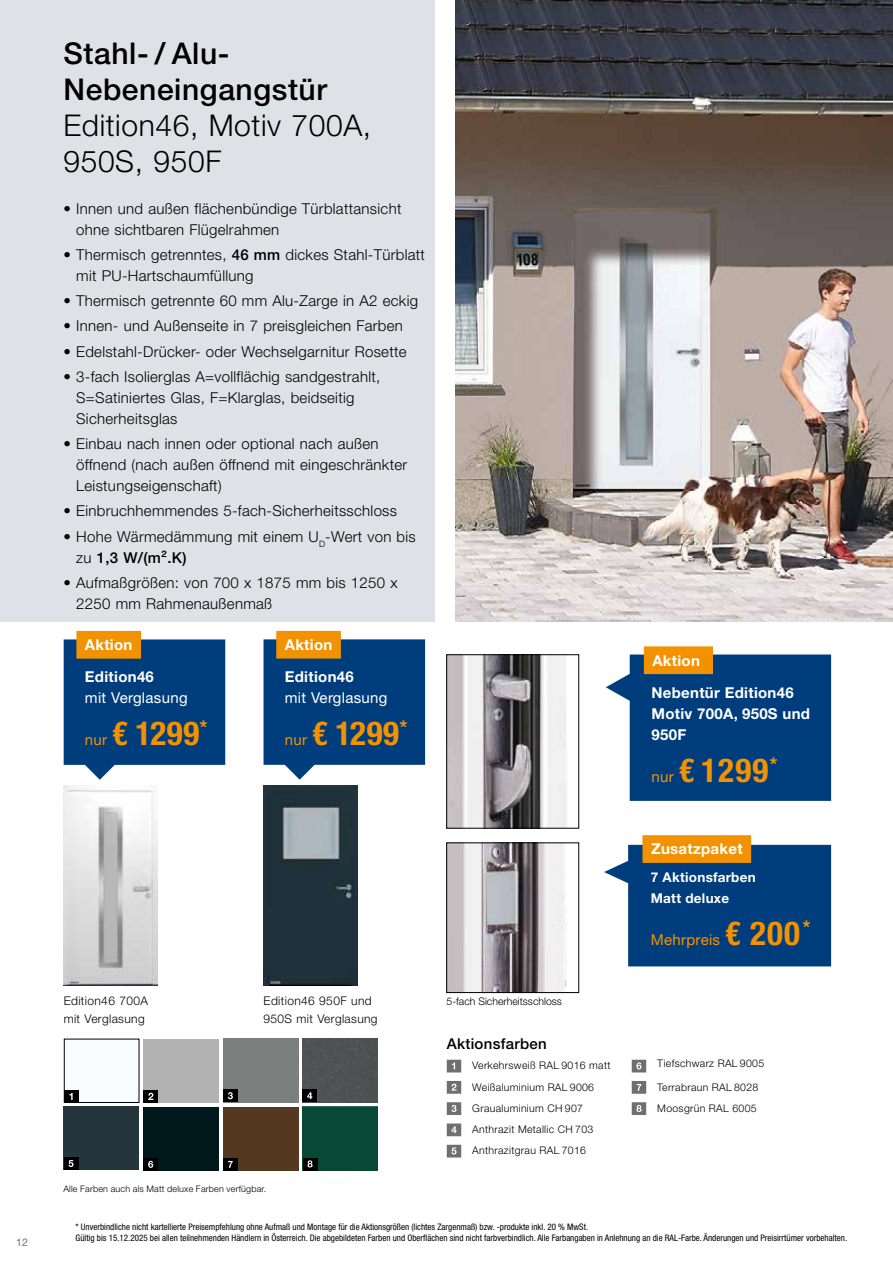
<style>
.page{position:relative;width:893px;height:1263px;background:#fff}
.page>*{position:absolute;margin:0;border:0;box-sizing:border-box;transform-origin:0 0}
.t1{font:700 condensed 33px "Hoermann Helvetica Neue";letter-spacing:.02em;color:#f39200}
.t2{font:300 30px/36px "Hoermann Helvetica Neue";letter-spacing:.02em;color:#000}
.t3{font:500 30px/36px "Hoermann Helvetica Neue";letter-spacing:.02em;color:#000}
.t4{font:300 15px/21px "Hoermann Helvetica Neue";letter-spacing:.02em;color:#000}
.t5{font:700 15px/21px "Hoermann Helvetica Neue";letter-spacing:.02em;color:#fff}
.t6{font:15px "Hoermann Helvetica Neue Rm";letter-spacing:.02em;color:#fff}
.t7{font:15px "Hoermann Helvetica Neue Rm";letter-spacing:.02em;color:#f39200}
.t8{font:500 15px "Hoermann Helvetica Neue";letter-spacing:.02em;color:#000}
.t9{font:700 13.5px/21px "Hoermann Helvetica Neue";letter-spacing:.02em;color:#fff}
.t10{font:300 12px/18px "Hoermann Helvetica Neue";letter-spacing:.03em;color:#000}
.t11{font:300 10.5px/21.3px "Hoermann Helvetica Neue";letter-spacing:.03em;color:#000}
.t12{font:300 10.5px "Hoermann Helvetica Neue";color:#000}
.t13{font:10.5px "Hoermann Helvetica Neue Rm";color:#706f6f}
.t14{font:condensed 9px/10.8px "Hoermann Helvetica Neue";color:#000}
.t15{font:300 9px "Hoermann Helvetica Neue";letter-spacing:.02em;color:#000}
.s1{font-weight:500}
.s2{font-family:"Hoermann Helvetica Neue Rm";font-weight:400;font-stretch:normal;font-size:15px}
.s3{font-family:"Hoermann Helvetica Neue";font-weight:700;font-stretch:condensed;font-size:33px}
</style>
<div class="page">
<img style="left:455px;top:0;width:438px;height:621px">
<div style="left:0;top:0;width:434px;height:621px;background:#dee2e6"></div>
<img style="left:448px;top:845px;width:119px;height:146px">
<div style="left:446px;top:843px;width:133px;height:150px;border:1px solid #000"></div>
<img style="left:448px;top:656px;width:118px;height:170px">
<div style="left:446px;top:654px;width:133px;height:174px;border:1px solid #000"></div>
<svg style="left:606px;top:646px;width:225px;height:155px;background:#2e5a86"></svg>
<div style="left:64px;top:1106px;width:75px;height:64px;background:#24353d"></div>
<div style="left:143px;top:1107px;width:76px;height:64px;background:#00181b"></div>
<div style="left:143px;top:1039px;width:76px;height:64px;background:#b3b2b2"></div>
<div style="left:223px;top:1107px;width:75px;height:64px;background:#543920"></div>
<div style="left:303px;top:1107px;width:75px;height:64px;background:#074935"></div>
<div style="left:302px;top:1038px;width:76px;height:64px;background:#505153"></div>
<div style="left:64px;top:1039px;width:75px;height:63px;background:#f9fcff"></div>
<div style="left:64px;top:1039px;width:75px;height:64px;border:1px solid #000"></div>
<div style="left:64px;top:1090px;width:15px;height:13px;background:#000"></div>
<svg style="left:69px;top:1093px;width:4px;height:7px"></svg>
<div style="left:143px;top:1090px;width:15px;height:13px;background:#000"></div>
<svg style="left:148px;top:1093px;width:5px;height:7px"></svg>
<div style="left:223px;top:1089px;width:15px;height:13px;background:#000"></div>
<svg style="left:228px;top:1092px;width:5px;height:7px"></svg>
<div style="left:302px;top:1089px;width:15px;height:13px;background:#000"></div>
<svg style="left:307px;top:1092px;width:5px;height:7px"></svg>
<div style="left:64px;top:1157px;width:14px;height:13px;background:#000"></div>
<svg style="left:68px;top:1160px;width:6px;height:7px"></svg>
<div style="left:143px;top:1158px;width:15px;height:13px;background:#000"></div>
<svg style="left:148px;top:1161px;width:5px;height:7px"></svg>
<div style="left:223px;top:1158px;width:15px;height:13px;background:#000"></div>
<svg style="left:228px;top:1161px;width:5px;height:7px"></svg>
<svg style="left:447px;top:1060px;width:14px;height:12px"></svg>
<svg style="left:632px;top:1060px;width:14px;height:12px"></svg>
<svg style="left:447px;top:1081px;width:14px;height:13px"></svg>
<svg style="left:632px;top:1081px;width:14px;height:13px"></svg>
<svg style="left:447px;top:1102px;width:14px;height:13px"></svg>
<svg style="left:632px;top:1102px;width:14px;height:13px"></svg>
<svg style="left:447px;top:1123px;width:14px;height:13px"></svg>
<svg style="left:447px;top:1145px;width:14px;height:12px"></svg>
<div style="left:303px;top:1158px;width:14px;height:12px;background:#000"></div>
<svg style="left:307px;top:1160px;width:6px;height:7px"></svg>
<svg style="left:604px;top:835px;width:227px;height:131px;background:#395e80"></svg>
<img style="left:64px;top:786px;width:94px;height:199px">
<img style="left:264px;top:786px;width:94px;height:199px">
<svg style="left:64px;top:631px;width:161px;height:149px;background:#325b83"></svg>
<svg style="left:264px;top:631px;width:161px;height:149px;background:#325b83"></svg>
<p class="t13" style="left:16px;top:1235px;width:13px">12</p>
<h2 class="t3" style="left:63px;top:33px;width:265px">Stahl- / Alu-<br>Nebeneingangstür</h2>
<h2 class="t2" style="left:63px;top:105px;width:309px">Edition46, Motiv 700A,<br>950S, 950F</h2>
<p class="t4" style="left:76px;top:197px;width:327px;text-indent:-13px">• Innen und außen flächenbündige Türblattansicht ohne sichtbaren Flügelrahmen</p>
<p class="t4" style="left:76px;top:243px;width:350px;text-indent:-13px">• Thermisch getrenntes, <span class="s1">46 mm</span> dickes Stahl-Türblatt mit PU-Hartschaumfüllung</p>
<p class="t4" style="left:63px;top:289px;width:356px">• Thermisch getrennte 60 mm Alu-Zarge in A2 eckig</p>
<p class="t4" style="left:63px;top:315px;width:341px">• Innen- und Außenseite in 7 preisgleichen Farben</p>
<p class="t4" style="left:63px;top:340px;width:345px">• Edelstahl-Drücker- oder Wechselgarnitur Rosette</p>
<p class="t4" style="left:76px;top:365px;width:306px;text-indent:-13px">• 3-fach Isolierglas A=vollflächig sandgestrahlt,<br>S=Satiniertes Glas, F=Klarglas, beidseitig<br>Sicherheitsglas</p>
<p class="t4" style="left:76px;top:432px;width:332px;text-indent:-13px">• Einbau nach innen oder optional nach außen öffnend (nach außen öffnend mit eingeschränkter<br>Leistungseigenschaft)</p>
<p class="t4" style="left:63px;top:500px;width:335px">• Einbruchhemmendes 5-fach-Sicherheitsschloss</p>
<p class="t4" style="left:76px;top:525px;width:341px;text-indent:-13px">• Hohe Wärmedämmung mit einem U<sub>D</sub>-Wert von bis zu <span class="s1">1,3 W/(m².K)</span></p>
<p class="t4" style="left:76px;top:571px;width:323px;text-indent:-13px">• Aufmaßgrößen: von 700 x 1875 mm bis 1250 x<br>2250 mm Rahmenaußenmaß</p>
<p class="t5" style="left:85px;top:633px;width:49px">Aktion</p>
<p class="t5" style="left:85px;top:665px;width:71px">Edition46</p>
<p class="t6" style="left:85px;top:687px;width:104px">mit Verglasung</p>
<h1 class="t1" style="left:85px;top:711px;width:124px"><span class="s2">nur</span> € 1299<sup>*</sup></h1>
<p class="t5" style="left:285px;top:633px;width:49px">Aktion</p>
<p class="t5" style="left:285px;top:665px;width:71px">Edition46</p>
<p class="t6" style="left:285px;top:687px;width:104px">mit Verglasung</p>
<h1 class="t1" style="left:285px;top:711px;width:124px"><span class="s2">nur</span> € 1299<sup>*</sup></h1>
<p class="t10" style="left:64px;top:991px;width:86px">Edition46 700A mit Verglasung</p>
<p class="t10" style="left:264px;top:991px;width:116px">Edition46 950F und<br>950S mit Verglasung</p>
<p class="t15" style="left:63px;top:1182px;width:204px">Alle Farben auch als Matt deluxe Farben verfügbar.</p>
<p class="t5" style="left:652px;top:649px;width:49px">Aktion</p>
<p class="t5" style="left:651px;top:681px;width:160px">Nebentür Edition46<br>Motiv 700A, 950S und<br>950F</p>
<h1 class="t1" style="left:651px;top:747px;width:127px"><span class="s2">nur</span> € 1299<sup>*</sup></h1>
<p class="t5" style="left:651px;top:837px;width:93px">Zusatzpaket</p>
<p class="t12" style="left:446px;top:994px;width:117px">5-fach Sicherheitsschloss</p>
<p class="t9" style="left:651px;top:866px;width:107px">7 Aktionsfarben<br>Matt deluxe</p>
<p class="t7" style="left:651px;top:929px;width:161px">Mehrpreis <span class="s3">€ 200</span><sup>*</sup></p>
<p class="t8" style="left:447px;top:1033px;width:102px">Aktionsfarben</p>
<p class="t11" style="left:472px;top:1054px;width:140px">Verkehrsweiß RAL 9016 matt</p>
<p class="t11" style="left:657px;top:1052px;width:108px">Tiefschwarz RAL 9005</p>
<p class="t11" style="left:472px;top:1075px;width:123px">Weißaluminium RAL 9006</p>
<p class="t11" style="left:657px;top:1075px;width:103px">Terrabraun RAL 8028</p>
<p class="t11" style="left:472px;top:1097px;width:112px">Graualuminium CH 907</p>
<p class="t11" style="left:657px;top:1097px;width:101px">Moosgrün RAL 6005</p>
<p class="t11" style="left:472px;top:1118px;width:123px">Anthrazit Metallic CH 703<br>Anthrazitgrau RAL 7016</p>
<p class="t14" style="left:76px;top:1221px;width:773px">* Unverbindliche nicht kartellierte Preisempfehlung ohne Aufmaß und Montage für die Aktionsgrößen (lichtes Zargenmaß) bzw. -produkte inkl. 20 % MwSt.<br>Gültig bis 15.12.2025 bei allen teilnehmenden Händlern in Österreich. Die abgebildeten Farben und Oberflächen sind nicht farbverbindlich. Alle Farbangaben in Anlehnung an die RAL-Farbe. Änderungen und Preisirrtümer vorbehalten.</p>
</div>
